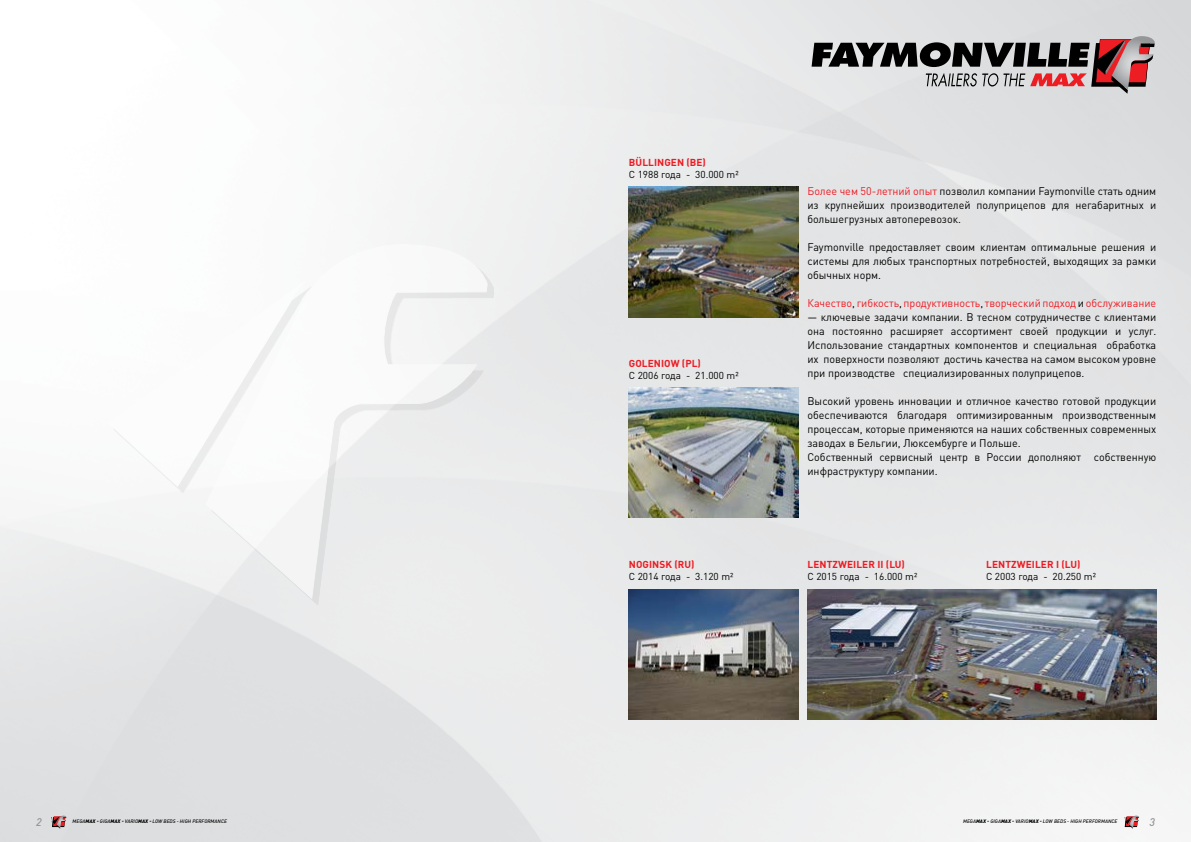
<style>
.page{position:relative;width:1191px;height:842px;background:#fff}
.page>*{position:absolute;margin:0;border:0;box-sizing:border-box;transform-origin:0 0}
.t1{font:11px/14px "DIN Pro";color:#000;text-align:justify}
.t2{font:11px "DIN Pro";color:#ed1b23}
.t3{font:italic 500 11px "DIN Pro";color:#939598}
.t4{font:10px "DIN Pro";color:#000}
.t5{font:700 10px "DIN Pro";letter-spacing:.01em;color:#ed1b23}
.t6{font:italic 500 5px "DIN Pro";letter-spacing:.01em;color:#000}
.s1{color:#ed1b23}
.s2{color:#000}
.s3{font-weight:900}
</style>
<div class="page">
<img style="left:0;top:0;width:1191px;height:842px">
<svg style="left:52px;top:816px;width:14px;height:13px"></svg>
<svg style="left:1124px;top:816px;width:15px;height:13px"></svg>
<div style="left:114px;top:250px;width:380px;height:355px;background:#eaebec"></div>
<svg style="left:107px;top:244px;width:381px;height:356px"></svg>
<svg style="left:811px;top:36px;width:343px;height:58px;background:#9d8f90"></svg>
<img style="left:629px;top:589px;width:170px;height:130px">
<img style="left:807px;top:589px;width:349px;height:130px">
<img style="left:629px;top:388px;width:170px;height:130px">
<img style="left:629px;top:187px;width:170px;height:130px">
<p class="t5" style="left:629px;top:154px;width:79px">BÜLLINGEN (BE)</p>
<p class="t4" style="left:629px;top:166px;width:111px">C 1988 года - 30.000 m²</p>
<p class="t5" style="left:629px;top:355px;width:74px">GOLENIOW (PL)</p>
<p class="t4" style="left:629px;top:368px;width:111px">C 2006 года - 21.000 m²</p>
<p class="t5" style="left:629px;top:556px;width:67px">NOGINSK (RU)</p>
<p class="t4" style="left:629px;top:569px;width:106px">C 2014 года - 3.120 m²</p>
<p class="t1" style="left:807px;top:183px;width:350px"><span class="s1">Более чем 50-летний опыт</span> позволил компании Faymonville стать одним из крупнейших производителей полуприцепов для негабаритных и большегрузных автоперевозок.</p>
<p class="t1" style="left:807px;top:239px;width:350px">Faymonville предоставляет своим клиентам оптимальные решения и системы для любых транспортных потребностей, выходящих за рамки обычных норм.</p>
<p class="t2" style="left:807px;top:294px;width:350px">Качество<span class="s2">,</span> гибкость<span class="s2">,</span> продуктивность<span class="s2">,</span> творческий подход <span class="s2">и</span> обслуживание</p>
<p class="t1" style="left:807px;top:309px;width:350px">— ключевые задачи компании. В тесном сотрудничестве с клиентами она постоянно расширяет ассортимент своей продукции и услуг.<br>Использование стандартных компонентов и специальная обработка их поверхности позволяют достичь качества на самом высоком уровне при производстве специализированных полуприцепов.</p>
<p class="t1" style="left:807px;top:393px;width:350px;text-align:left">Высокий уровень инновации и отличное качество готовой продукции обеспечиваются благодаря оптимизированным производственным процессам, которые применяются на наших собственных современных заводах в Бельгии, Люксембурге и Польше.<br>Собственный сервисный центр в России дополняют собственную инфраструктуру компании.</p>
<p class="t5" style="left:807px;top:556px;width:99px">LENTZWEILER II (LU)</p>
<p class="t4" style="left:807px;top:569px;width:111px">C 2015 года - 16.000 m²</p>
<p class="t5" style="left:986px;top:556px;width:96px">LENTZWEILER I (LU)</p>
<p class="t4" style="left:986px;top:569px;width:111px">C 2003 года - 20.250 m²</p>
<p class="t3" style="left:36px;top:813px;width:7px">2</p>
<p class="t6" style="left:73px;top:817px;width:156px">MEGA<span class="s3">MAX -</span> GIGA<span class="s3">MAX -</span> VARIO<span class="s3">MAX -</span> LOW BEDS - HIGH PERFORMANCE</p>
<p class="t6" style="left:963px;top:817px;width:156px">MEGA<span class="s3">MAX -</span> GIGA<span class="s3">MAX -</span> VARIO<span class="s3">MAX -</span> LOW BEDS - HIGH PERFORMANCE</p>
<p class="t3" style="left:1149px;top:813px;width:7px">3</p>
</div>
